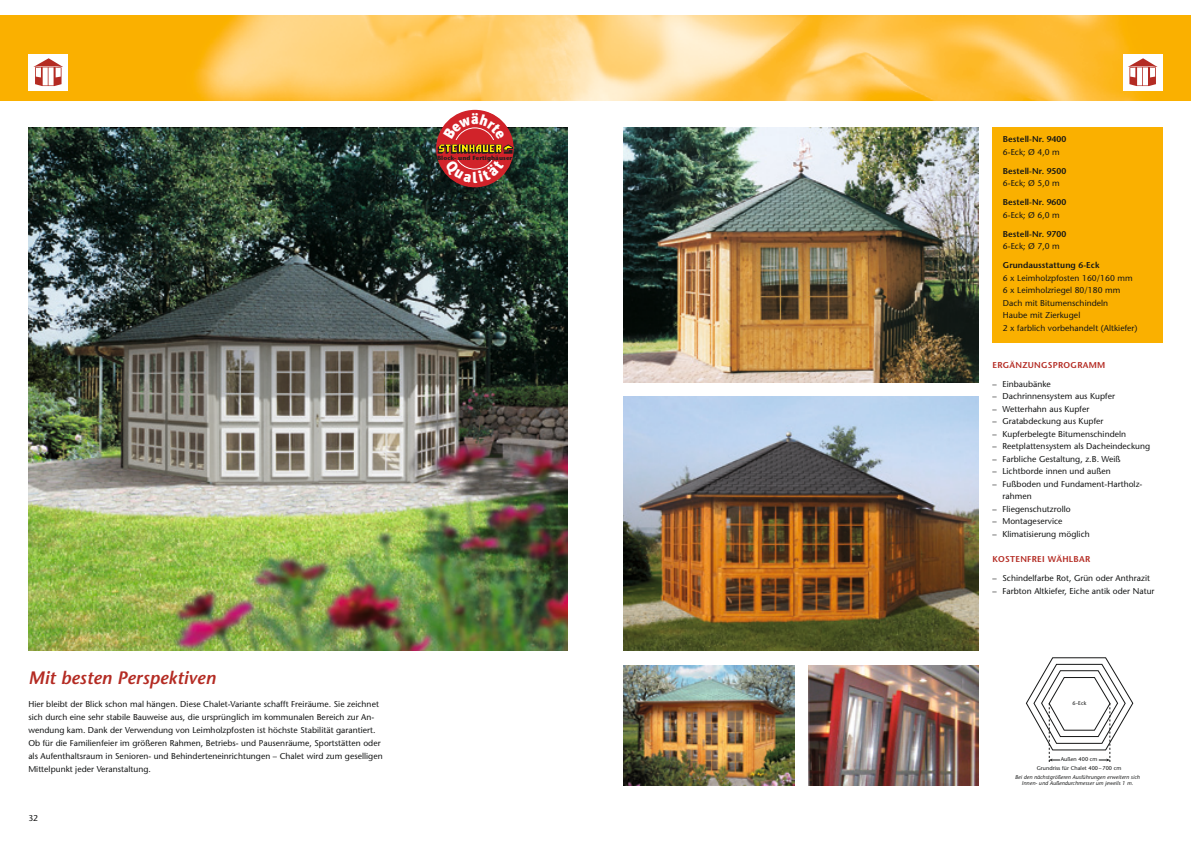
<style>
.page{position:relative;width:1191px;height:842px;background:#fff}
.page>*{position:absolute;margin:0;border:0;box-sizing:border-box;transform-origin:0 0}
.t1{font:italic 600 18px "Stone Sans";letter-spacing:.005em;color:#b42b23}
.t2{font:8.5px/13px "Stone Sans";letter-spacing:.005em;color:#151616}
.t3{font:600 8.5px "Stone Sans";letter-spacing:.005em;color:#151616}
.t4{font:600 8.5px "Stone Sans";letter-spacing:.03em;color:#b42b23}
.t5{font:700 6.3px "Stone Sans Itc T";letter-spacing:.015em;color:#231f20}
.t6{font:italic 5.5px/6.5px "Stone Sans";letter-spacing:.01em;color:#151616;text-align:center}
.t7{font:5.5px/8.7px "Stone Sans";letter-spacing:.01em;color:#151616;text-align:center}
</style>
<div class="page">
<img style="left:0;top:15px;width:1191px;height:85px">
<div style="left:1123px;top:54px;width:39px;height:37px;background:#fff"></div>
<div style="left:28px;top:54px;width:40px;height:37px;background:#fff"></div>
<img style="left:28px;top:128px;width:539px;height:523px">
<div style="left:992px;top:128px;width:170px;height:215px;background:#fab000"></div>
<img style="left:624px;top:128px;width:354px;height:254px">
<img style="left:624px;top:396px;width:354px;height:255px">
<img style="left:624px;top:665px;width:170px;height:120px">
<img style="left:808px;top:665px;width:170px;height:120px">
<svg style="left:1128px;top:58px;width:29px;height:28px"></svg>
<svg style="left:33px;top:58px;width:30px;height:28px"></svg>
<svg style="left:1026px;top:657px;width:107px;height:105px"></svg>
<svg style="left:437px;top:109px;width:77px;height:78px"></svg>
<p class="t5" style="left:437px;top:154px;width:77px">Block- und Fertighäuser</p>
<h1 class="t1" style="left:28px;top:667px;width:189px">Mit besten Perspektiven</h1>
<p class="t2" style="left:28px;top:698px;width:356px">Hier bleibt der Blick schon mal hängen. Diese Chalet-Variante schafft Freiräume. Sie zeichnet sich durch eine sehr stabile Bauweise aus, die ursprünglich im kommunalen Bereich zur An&shy;wendung kam. Dank der Verwendung von Leimholzpfosten ist höchste Stabilität garantiert.<br>Ob für die Familienfeier im größeren Rahmen, Betriebs- und Pausenräume, Sportstätten oder als Aufenthaltsraum in Senioren- und Behinderteneinrichtungen – Chalet wird zum geselligen Mittelpunkt jeder Veranstaltung.</p>
<p class="t2" style="left:28px;top:811px;width:11px">32</p>
<p class="t3" style="left:1003px;top:134px;width:65px">Bestell-N r. 9400</p>
<p class="t2" style="left:1003px;top:145px;width:58px">6-Eck; Ø 4,0 m</p>
<p class="t3" style="left:1003px;top:166px;width:65px">Bestell-N r. 9500</p>
<p class="t2" style="left:1003px;top:177px;width:58px">6-Eck; Ø 5,0 m</p>
<p class="t3" style="left:1003px;top:197px;width:65px">Bestell-N r. 9600</p>
<p class="t2" style="left:1003px;top:208px;width:58px">6-Eck; Ø 6,0 m</p>
<p class="t3" style="left:1003px;top:229px;width:65px">Bestell-N r. 9700</p>
<p class="t2" style="left:1003px;top:240px;width:58px">6-Eck; Ø 7,0 m</p>
<p class="t3" style="left:1003px;top:260px;width:98px">Grundausstattung 6-Eck</p>
<p class="t2" style="left:1003px;top:272px;width:136px;line-height:12.5px">6 x Leimholzpfosten 160/160 mm<br>6 x Leimholzriegel 80/180 mm<br>Dach mit Bitumenschindeln<br>Haube mit Zierkugel<br>2 x farblich vorbehandelt (Altkiefer)</p>
<p class="t4" style="left:992px;top:360px;width:114px">Ergänzungsprogramm</p>
<p class="t2" style="left:992px;top:377px;width:60px">– Einbaubänke</p>
<p class="t2" style="left:992px;top:390px;width:124px">– Dachrinnensystem aus Kupfer</p>
<p class="t2" style="left:992px;top:402px;width:98px">– Wetterhahn aus Kupfer</p>
<p class="t2" style="left:992px;top:415px;width:113px">– Gratabdeckung aus Kupfer</p>
<p class="t2" style="left:992px;top:427px;width:135px">– Kupferbelegte Bitumenschindeln</p>
<p class="t2" style="left:992px;top:440px;width:159px">– Reetplattensystem als Dacheindeckung</p>
<p class="t2" style="left:992px;top:452px;width:130px">– Farbliche Gestaltung, z.B. Weiß</p>
<p class="t2" style="left:992px;top:465px;width:120px">– Lichtborde innen und außen</p>
<p class="t2" style="left:1002px;top:477px;width:141px;line-height:12.5px;text-indent:-10px">– Fußboden und Fundament-Hartholz&shy;rahmen</p>
<p class="t2" style="left:992px;top:502px;width:80px">– Fliegenschutzrollo</p>
<p class="t2" style="left:992px;top:515px;width:72px">– Montageservice</p>
<p class="t2" style="left:992px;top:527px;width:99px">– Klimatisierung möglich</p>
<p class="t4" style="left:992px;top:554px;width:99px">Kostenfrei wählbar</p>
<p class="t2" style="left:992px;top:572px;width:159px">– Schindelfarbe Rot, Grün oder Anthrazit</p>
<p class="t2" style="left:992px;top:584px;width:163px">– Farbton Altkiefer, Eiche antik oder Natur</p>
<p class="t7" style="left:1072px;top:699px;width:15px">6-Eck</p>
<p class="t7" style="left:1036px;top:755px;width:86px">Außen 400 cm<br>Grundriss für Chalet 400 – 700 cm</p>
<p class="t6" style="left:1015px;top:774px;width:126px">Bei den nächstgrößeren Ausführungen erweitern sich<br>Innen- und Außendurchmesser um jeweils 1 m.</p>
</div>
